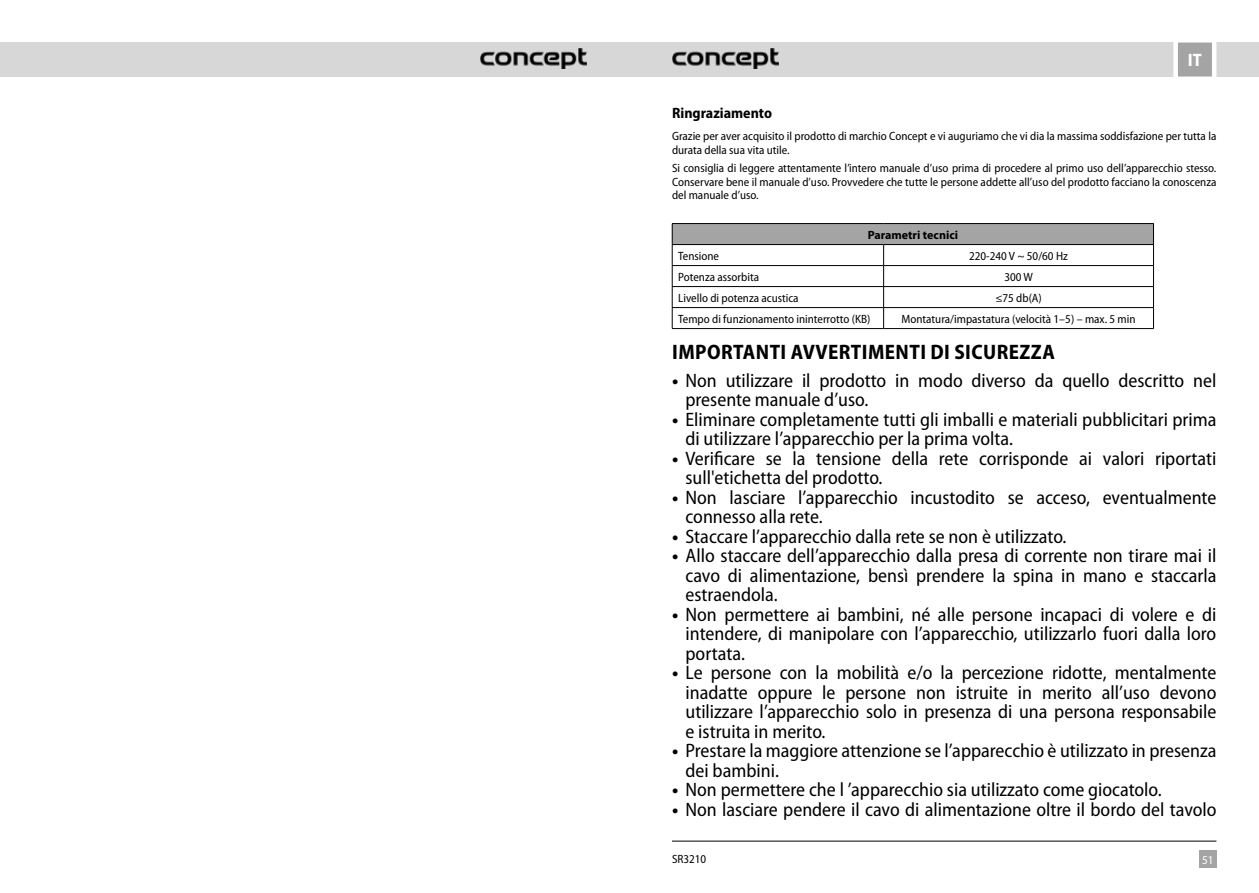
<style>
.page{position:relative;width:1259px;height:893px;background:#fff}
.page>*{position:absolute;margin:0;border:0;box-sizing:border-box;transform-origin:0 0}
.t1{font:700 semi-condensed 21px "Myriad Pro";letter-spacing:.02em;color:#000}
.t2{font:semi-condensed 19.5px/19.5px "Myriad Pro";color:#000}
.t3{font:700 semi-condensed 18px "Myriad Pro";color:#fff}
.t4{font:700 semi-condensed 15px "Myriad Pro";color:#000}
.t5{font:semi-condensed 12px/13.8px "Myriad Pro";color:#000}
.t6{font:700 12px "Myriad Pro";color:#000}
.t7{font:semi-condensed 12px "Myriad Pro";color:#fff}
.s1{font-weight:700}
</style>
<div class="page">
<div style="left:629px;top:43px;width:630px;height:34px;background:#d7d7d7"></div>
<div style="left:1199px;top:850px;width:17px;height:17px;background:#a4a4a4"></div>
<svg style="left:1171px;top:42px;width:47px;height:35px;background:#bbb"></svg>
<hr style="left:672px;top:841px;width:544px;height:1px;background:#000">
<img style="left:672px;top:48px;width:106px;height:21px">
<div style="left:0;top:43px;width:629px;height:34px;background:#d7d7d7"></div>
<img style="left:480px;top:48px;width:107px;height:21px">
<div style="left:672px;top:224px;width:481px;height:21px;background:#a4a4a4"></div>
<hr style="left:672px;top:223px;width:211px;height:1px;background:#000">
<hr style="left:883px;top:223px;width:270px;height:1px;background:#000">
<hr style="left:672px;top:244px;width:211px;height:1px;background:#000">
<hr style="left:883px;top:244px;width:270px;height:1px;background:#000">
<hr style="left:672px;top:265px;width:211px;height:1px;background:#000">
<hr style="left:883px;top:265px;width:270px;height:1px;background:#000">
<hr style="left:672px;top:286px;width:211px;height:1px;background:#000">
<hr style="left:883px;top:286px;width:270px;height:1px;background:#000">
<hr style="left:672px;top:307px;width:211px;height:1px;background:#000">
<svg style="left:672px;top:224px;width:1px;height:104px"></svg>
<hr style="left:883px;top:307px;width:270px;height:1px;background:#000">
<svg style="left:883px;top:245px;width:1px;height:83px"></svg>
<svg style="left:1153px;top:224px;width:1px;height:104px"></svg>
<hr style="left:672px;top:328px;width:211px;height:1px;background:#000">
<hr style="left:883px;top:328px;width:270px;height:1px;background:#000">
<p class="t3" style="left:1188px;top:48px;width:15px">IT</p>
<p class="t4" style="left:672px;top:103px;width:101px">Ringraziamento</p>
<p class="t5" style="left:672px;top:129px;width:546px">Grazie per aver acquisito il prodotto di marchio Concept e vi auguriamo che vi dia la massima soddisfazione per tutta la durata della sua vita utile.</p>
<p class="t5" style="left:672px;top:161px;width:546px;text-align:justify">Si consiglia di leggere attentamente l’intero manuale d’uso prima di procedere al primo uso dell’apparecchio stesso.<br>Conservare bene il manuale d’uso. Provvedere che tutte le persone addette all’uso del prodotto facciano la conoscenza del manuale d’uso.</p>
<p class="t6" style="left:867px;top:227px;width:92px">Parametri tecnici</p>
<p class="t5" style="left:678px;top:248px;width:42px">Tensione</p>
<p class="t5" style="left:969px;top:248px;width:100px">220-240 V ~ 50/60 Hz</p>
<p class="t5" style="left:678px;top:269px;width:82px">Potenza assorbita</p>
<p class="t5" style="left:1004px;top:269px;width:30px">300 W</p>
<p class="t5" style="left:678px;top:290px;width:122px">Livello di potenza acustica</p>
<p class="t5" style="left:995px;top:290px;width:48px">≤75 db(A)</p>
<p class="t5" style="left:678px;top:311px;width:194px">Tempo di funzionamento ininterrotto (KB)</p>
<p class="t5" style="left:901px;top:311px;width:235px">Montatura/impastatura (velocità 1–5) – max. 5 min</p>
<p class="t1" style="left:672px;top:338px;width:384px">IMPORTANTI AVVERTIMENTI DI SICUREZZA</p>
<p class="t2" style="left:685px;top:370px;width:532px;text-indent:-13px"><span class="s1">•</span> Non utilizzare il prodotto in modo diverso da quello descritto nel presente manuale d’uso.</p>
<p class="t2" style="left:685px;top:409px;width:532px;text-indent:-13px"><span class="s1">•</span> Eliminare completamente tutti gli imballi e materiali pubblicitari prima di utilizzare l’apparecchio per la prima volta.</p>
<p class="t2" style="left:685px;top:448px;width:532px;text-indent:-13px"><span class="s1">•</span> Verificare se la tensione della rete corrisponde ai valori riportati sull'etichetta del prodotto.</p>
<p class="t2" style="left:685px;top:487px;width:532px;text-indent:-13px"><span class="s1">•</span> Non lasciare l’apparecchio incustodito se acceso, eventualmente connesso alla rete.</p>
<p class="t2" style="left:672px;top:526px;width:396px"><span class="s1">•</span> Staccare l’apparecchio dalla rete se non è utilizzato.</p>
<p class="t2" style="left:685px;top:546px;width:532px;text-align:justify;text-indent:-13px"><span class="s1">•</span> Allo staccare dell’apparecchio dalla presa di corrente non tirare mai il cavo di alimentazione, bensì prendere la spina in mano e staccarla estraendola.</p>
<p class="t2" style="left:685px;top:604px;width:532px;text-align:justify;text-indent:-13px"><span class="s1">•</span> Non permettere ai bambini, né alle persone incapaci di volere e di intendere, di manipolare con l’apparecchio, utilizzarlo fuori dalla loro portata.</p>
<p class="t2" style="left:685px;top:663px;width:532px;text-align:justify;text-indent:-13px"><span class="s1">•</span> Le persone con la mobilità e/o la percezione ridotte, mentalmente inadatte oppure le persone non istruite in merito all’uso devono utilizzare l’apparecchio solo in presenza di una persona responsabile e istruita in merito.</p>
<p class="t2" style="left:685px;top:741px;width:532px;text-indent:-13px"><span class="s1">•</span> Prestare la maggiore attenzione se l’apparecchio è utilizzato in presenza dei bambini.</p>
<p class="t2" style="left:672px;top:780px;width:491px"><span class="s1">•</span> Non permettere che l ’apparecchio sia utilizzato come giocatolo.</p>
<p class="t2" style="left:672px;top:799px;width:546px"><span class="s1">•</span> Non lasciare pendere il cavo di alimentazione oltre il bordo del tavolo</p>
<p class="t5" style="left:672px;top:851px;width:36px">SR3210</p>
<p class="t7" style="left:1202px;top:852px;width:13px">51</p>
</div>
